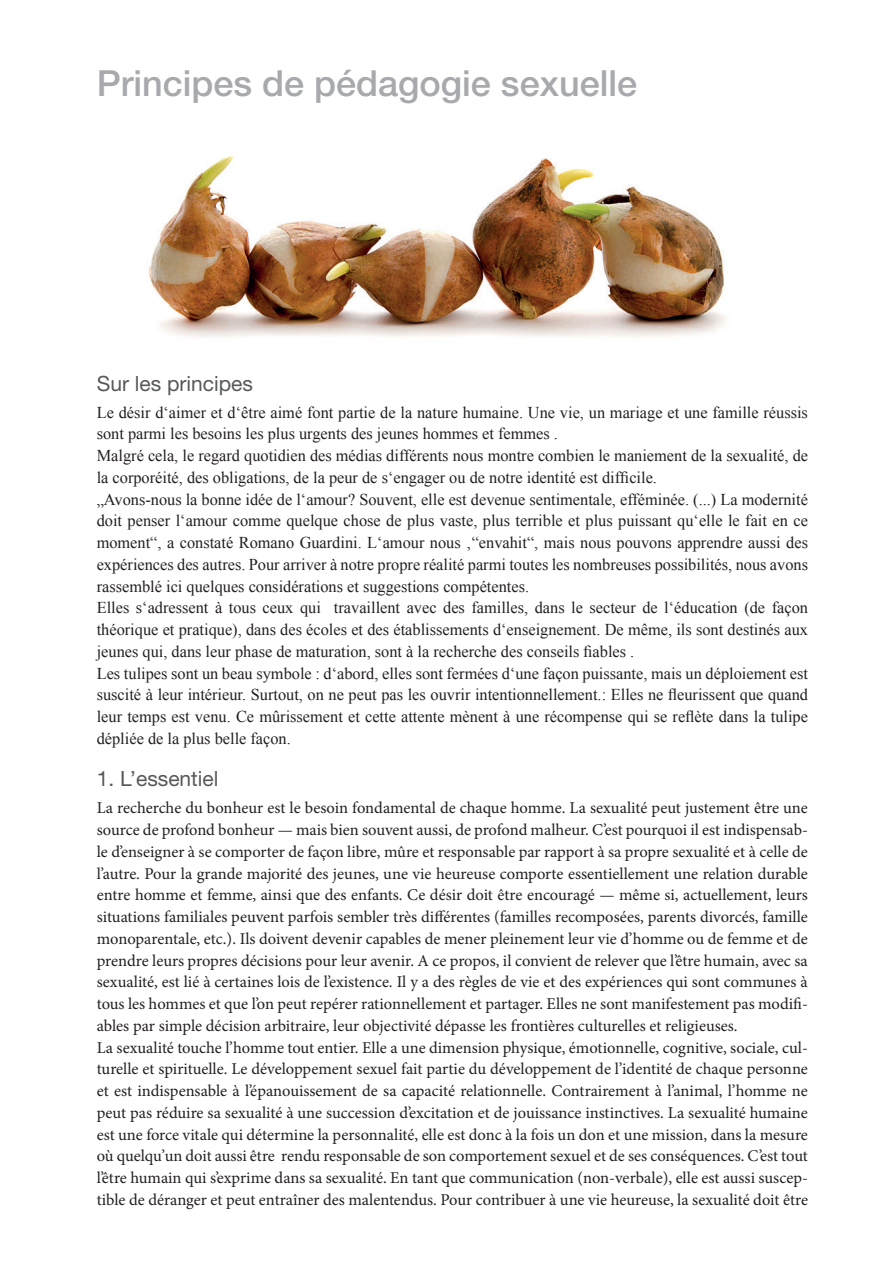
<style>
.page{position:relative;width:893px;height:1263px;background:#fff}
.page>*{position:absolute;margin:0;border:0;box-sizing:border-box;transform-origin:0 0}
.t1{font:500 36px "Helvetica Neue LT Std";color:#a8a9ad}
.t2{font:21px "Helvetica Neue LT Std";color:#57585a}
.t3{font:16.5px/21.8px "Minion Pro";color:#231f20}
.t4{font:16.5px/21.8px "Times New Roman";color:#231f20}
</style>
<div class="page">
<img style="left:149px;top:156px;width:577px;height:181px">
<h1 class="t1" style="left:97px;top:62px;width:542px">Principes de pédagogie sexuelle</h1>
<p class="t2" style="left:97px;top:371px;width:158px">Sur les principes</p>
<p class="t4" style="left:97px;top:401px;width:713px">Le désir d‘aimer et d‘être aimé font partie de la nature humaine. Une vie, un mariage et une famille réussis sont parmi les besoins les plus urgents des jeunes hommes et femmes .<br>Malgré cela, le regard quotidien des médias différents nous montre combien le maniement de la sexualité, de la corporéité, des obligations, de la peur de s‘engager ou de notre identité est difficile.<br>„Avons-nous la bonne idée de l‘amour? Souvent, elle est devenue sentimentale, efféminée. (...) La modernité doit penser l‘amour comme quelque chose de plus vaste, plus terrible et plus puissant qu‘elle le fait en ce moment“, a constaté Romano Guardini. L‘amour nous ‚“envahit“, mais nous pouvons apprendre aussi des expériences des autres. Pour arriver à notre propre réalité parmi toutes les nombreuses possibilités, nous avons rassemblé ici quelques considérations et suggestions compétentes.<br>Elles s‘adressent à tous ceux qui travaillent avec des familles, dans le secteur de l‘éducation (de façon théorique et pratique), dans des écoles et des établissements d‘enseignement. De même, ils sont destinés aux jeunes qui, dans leur phase de maturation, sont à la recherche des conseils fiables .<br>Les tulipes sont un beau symbole : d‘abord, elles sont fermées d‘une façon puissante, mais un déploiement est suscité à leur intérieur. Surtout, on ne peut pas les ouvrir intentionnellement.: Elles ne fleurissent que quand leur temps est venu. Ce mûrissement et cette attente mènent à une récompense qui se reflète dans la tulipe dépliée de la plus belle façon.</p>
<p class="t2" style="left:97px;top:766px;width:123px">1. L’essentiel</p>
<p class="t3" style="left:97px;top:797px;width:713px">La recherche du bonheur est le besoin fondamental de chaque homme. La sexualité peut justement être une source de profond bonheur — mais bien souvent aussi, de profond malheur. C’est pourquoi il est indispensab&shy;le d’enseigner à se comporter de façon libre, mûre et responsable par rapport à sa propre sexualité et à celle de l’autre. Pour la grande majorité des jeunes, une vie heureuse comporte essentiellement une relation durable entre homme et femme, ainsi que des enfants. Ce désir doit être encouragé — même si, actuellement, leurs situations familiales peuvent parfois sembler très différentes (familles recomposées, parents divorcés, famille monoparentale, etc.). Ils doivent devenir capables de mener pleinement leur vie d’homme ou de femme et de prendre leurs propres décisions pour leur avenir. A ce propos, il convient de relever que l’être humain, avec sa sexualité, est lié à certaines lois de l’existence. Il y a des règles de vie et des expériences qui sont communes à tous les hommes et que l’on peut repérer rationnellement et partager. Elles ne sont manifestement pas modifi&shy;ables par simple décision arbitraire, leur objectivité dépasse les frontières culturelles et religieuses.<br>La sexualité touche l’homme tout entier. Elle a une dimension physique, émotionnelle, cognitive, sociale, cul&shy;turelle et spirituelle. Le développement sexuel fait partie du développement de l’identité de chaque personne et est indispensable à l’épanouissement de sa capacité relationnelle. Contrairement à l’animal, l’homme ne peut pas réduire sa sexualité à une succession d’excitation et de jouissance instinctives. La sexualité humaine est une force vitale qui détermine la personnalité, elle est donc à la fois un don et une mission, dans la mesure où quelqu’un doit aussi être rendu responsable de son comportement sexuel et de ses conséquences. C’est tout l’être humain qui s’exprime dans sa sexualité. En tant que communication (non-verbale), elle est aussi suscep&shy;tible de déranger et peut entraîner des malentendus. Pour contribuer à une vie heureuse, la sexualité doit être</p>
</div>
